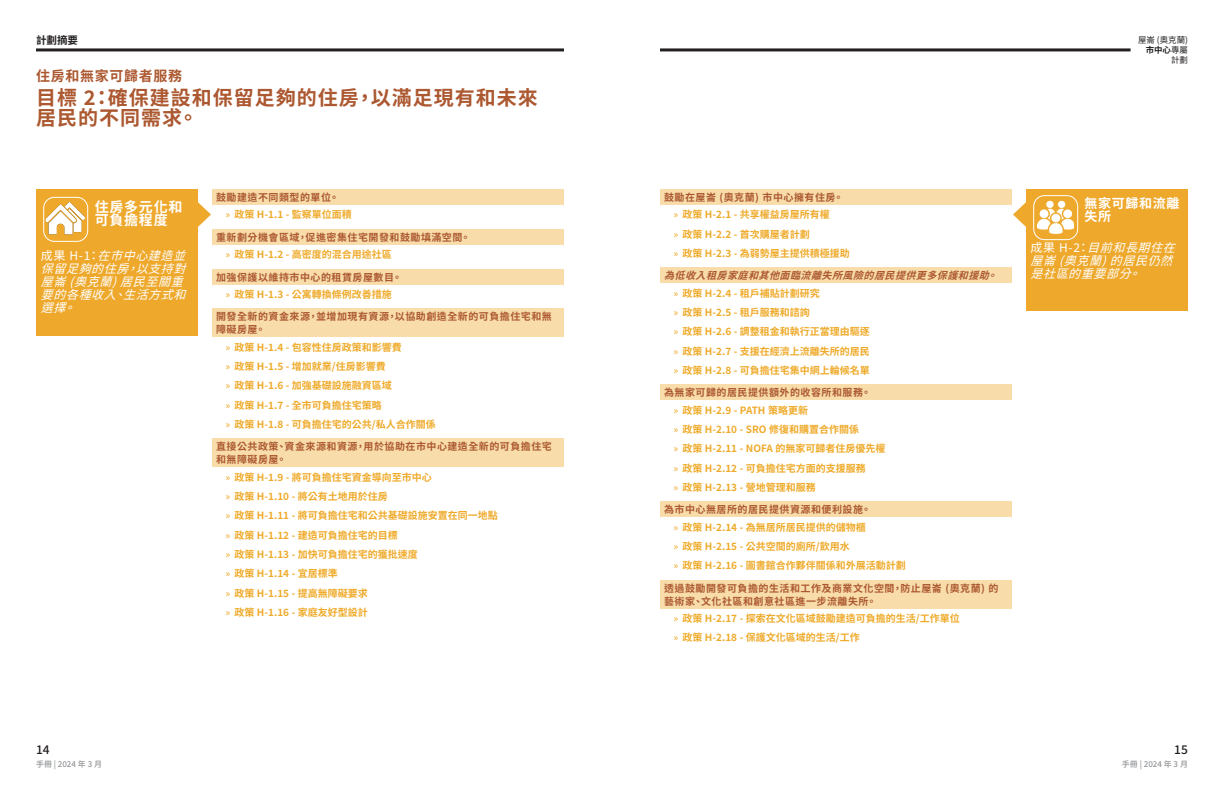
<style>
.page{position:relative;width:1224px;height:792px;background:#fff}
.page>*{position:absolute;margin:0;border:0;box-sizing:border-box;transform-origin:0 0}
.VA_Body_Text{font:700 20px/20px "Noto Sans TC";letter-spacing:.05em;color:#ac5830}
.VA_Body_Text-2{font:700 14px/13px "Noto Sans TC";letter-spacing:.05em;color:#fff}
.VA_Body_Text-3{font:700 14px "Noto Sans TC";letter-spacing:.05em;color:#ac5830}
.VA_Body_Text-4{font:700 13px/13px "Noto Sans TC";letter-spacing:.05em;color:#fff}
.VA_Body_Text-5{font:italic 12px/13px "Noto Sans TC";color:#fff}
.t1{font:500 12px "Noto Sans TC";color:#231f20}
.t2{font:700 10.5px "Noto Sans TC";color:#231f20}
.t3{font:700 10px "Noto Sans TC";color:#efaa2a}
.VA_Body_Text-6{font:700 10px/13px "Noto Sans TC";letter-spacing:.05em;color:#ac5830}
.VA_Body_Text-7{font:italic 700 10px "Noto Sans TC";color:#ac5830}
.t4{font:8.5px/10.1px "Noto Sans TC";color:#231f20;text-align:right}
.t5{font:500 8px "Noto Sans TC";color:#939598}
.s1{font-style:normal}
.s2{font-weight:400}
.s3{font-weight:700}
</style>
<div class="page">
<hr style="left:36px;top:48px;width:528px;height:3px;background:#231f20">
<hr style="left:660px;top:48px;width:471px;height:3px;background:#231f20">
<div style="left:212px;top:189px;width:351px;height:16px;background:#f8ddab"></div>
<div style="left:212px;top:229px;width:351px;height:16px;background:#f8ddab"></div>
<div style="left:212px;top:269px;width:351px;height:16px;background:#f8ddab"></div>
<div style="left:212px;top:308px;width:351px;height:29px;background:#f8ddab"></div>
<div style="left:212px;top:438px;width:351px;height:29px;background:#f8ddab"></div>
<svg style="left:1013px;top:202px;width:13px;height:25px"></svg>
<div style="left:1026px;top:189px;width:162px;height:122px;background:#eea92d"></div>
<div style="left:1033px;top:195px;width:45px;height:45px;border:1px solid #fff;border-radius:11px"></div>
<svg style="left:1038px;top:198px;width:37px;height:38px"></svg>
<svg style="left:198px;top:202px;width:13px;height:25px"></svg>
<div style="left:36px;top:189px;width:162px;height:146px;background:#eea92d"></div>
<img style="left:46px;top:198px;width:39px;height:39px">
<div style="left:43px;top:197px;width:45px;height:45px;border:1px solid #fff;border-radius:11px"></div>
<div style="left:660px;top:189px;width:351px;height:16px;background:#f8ddab"></div>
<div style="left:660px;top:267px;width:351px;height:16px;background:#f8ddab"></div>
<div style="left:660px;top:384px;width:351px;height:16px;background:#f8ddab"></div>
<div style="left:660px;top:501px;width:351px;height:16px;background:#f8ddab"></div>
<div style="left:660px;top:580px;width:351px;height:29px;background:#f8ddab"></div>
<p class="t2" style="left:36px;top:35px;width:43px">計劃摘要</p>
<p class="VA_Body_Text-3" style="left:36px;top:68px;width:148px">住房和無家可歸者服務</p>
<p class="VA_Body_Text" style="left:36px;top:88px;width:503px">目標 2：確保建設和保留足夠的住房，以滿足現有和未來居民的不同需求。</p>
<p class="VA_Body_Text-2" style="left:95px;top:201px;width:89px">住房多元化和可負擔程度</p>
<p class="VA_Body_Text-5" style="left:41px;top:249px;width:155px"><span class="s1">成果 H - 1 ：</span>在市中心建造並保留足夠的住房，以支持對屋崙(奧克蘭)居民至關重要的各種收入、生活方式和選擇。</p>
<p class="VA_Body_Text-6" style="left:216px;top:191px;width:124px">鼓勵建造不同類型的單位。</p>
<p class="t3" style="left:226px;top:209px;width:128px"><span class="s2">»</span> 政策 H-1.1 - 監察單位面積</p>
<p class="VA_Body_Text-6" style="left:216px;top:231px;width:256px">重新劃分機會區域，促進密集住宅開發和鼓勵填滿空間。</p>
<p class="t3" style="left:226px;top:249px;width:168px"><span class="s2">»</span> 政策 H-1.2 - 高密度的混合用途社區</p>
<p class="VA_Body_Text-6" style="left:216px;top:271px;width:187px">加強保護以維持市中心的租賃房屋數目。</p>
<p class="t3" style="left:226px;top:289px;width:168px"><span class="s2">»</span> 政策 H-1.3 - 公寓轉換條例改善措施</p>
<p class="VA_Body_Text-6" style="left:216px;top:310px;width:337px">開發全新的資金來源，並增加現有資源，以協助創造全新的可負擔住宅和無障礙房屋。</p>
<p class="t3" style="left:226px;top:342px;width:178px"><span class="s2">»</span> 政策 H-1.4 - 包容性住房政策和影響費</p>
<p class="t3" style="left:226px;top:361px;width:162px"><span class="s2">»</span> 政策 H-1.5 - 增加就業/住房影響費</p>
<p class="t3" style="left:226px;top:380px;width:168px"><span class="s2">»</span> 政策 H-1.6 - 加強基礎設施融資區域</p>
<p class="t3" style="left:226px;top:399px;width:158px"><span class="s2">»</span> 政策 H-1.7 - 全市可負擔住宅策略</p>
<p class="t3" style="left:226px;top:419px;width:212px"><span class="s2">»</span> 政策 H-1.8 - 可負擔住宅的公共/私人合作關係</p>
<p class="VA_Body_Text-6" style="left:216px;top:440px;width:337px">直接公共政策、資金來源和資源，用於協助在市中心建造全新的可負擔住宅和無障礙房屋。</p>
<p class="t3" style="left:226px;top:471px;width:208px"><span class="s2">»</span> 政策 H-1.9 - 將可負擔住宅資金導向至市中心</p>
<p class="t3" style="left:226px;top:491px;width:164px"><span class="s2">»</span> 政策 H-1.10 - 將公有土地用於住房</p>
<p class="t3" style="left:226px;top:510px;width:274px"><span class="s2">»</span> 政策 H-1.11 - 將可負擔住宅和公共基礎設施安置在同一地點</p>
<p class="t3" style="left:226px;top:529px;width:174px"><span class="s2">»</span> 政策 H-1.12 - 建造可負擔住宅的目標</p>
<p class="t3" style="left:226px;top:549px;width:194px"><span class="s2">»</span> 政策 H-1.13 - 加快可負擔住宅的獲批速度</p>
<p class="t3" style="left:226px;top:568px;width:114px"><span class="s2">»</span> 政策 H-1.14 - 宜居標準</p>
<p class="t3" style="left:226px;top:587px;width:144px"><span class="s2">»</span> 政策 H-1.15 - 提高無障礙要求</p>
<p class="t3" style="left:226px;top:607px;width:144px"><span class="s2">»</span> 政策 H-1.16 - 家庭友好型設計</p>
<p class="t4" style="left:1138px;top:35px;width:51px">屋崙 (奧克蘭)<span class="s3">市中心</span>專屬計劃</p>
<p class="VA_Body_Text-6" style="left:664px;top:191px;width:181px">鼓勵在屋崙 (奧克蘭) 市中心擁有住房。</p>
<p class="t3" style="left:674px;top:209px;width:158px"><span class="s2">»</span> 政策 H-2.1 - 共享權益房屋所有權</p>
<p class="t3" style="left:674px;top:228px;width:138px"><span class="s2">»</span> 政策 H-2.2 - 首次購屋者計劃</p>
<p class="t3" style="left:674px;top:248px;width:178px"><span class="s2">»</span> 政策 H-2.3 - 為弱勢屋主提供積極援助</p>
<p class="VA_Body_Text-7" style="left:664px;top:270px;width:342px">為低收入租房家庭和其他面臨流離失所風險的居民提供更多保護和援助。</p>
<p class="t3" style="left:674px;top:288px;width:148px"><span class="s2">»</span> 政策 H-2.4 - 租戶補貼計劃研究</p>
<p class="t3" style="left:674px;top:307px;width:138px"><span class="s2">»</span> 政策 H-2.5 - 租戶服務和諮詢</p>
<p class="t3" style="left:674px;top:326px;width:198px"><span class="s2">»</span> 政策 H-2.6 - 調整租金和執行正當理由驅逐</p>
<p class="t3" style="left:674px;top:345px;width:198px"><span class="s2">»</span> 政策 H-2.7 - 支援在經濟上流離失所的居民</p>
<p class="t3" style="left:674px;top:365px;width:198px"><span class="s2">»</span> 政策 H-2.8 - 可負擔住宅集中網上輪候名單</p>
<p class="VA_Body_Text-6" style="left:664px;top:386px;width:208px">為無家可歸的居民提供額外的收容所和服務。</p>
<p class="t3" style="left:674px;top:405px;width:136px"><span class="s2">»</span> 政策 H-2.9 - PATH 策略更新</p>
<p class="t3" style="left:674px;top:424px;width:187px"><span class="s2">»</span> 政策 H-2.10 - SRO 修復和購置合作關係</p>
<p class="t3" style="left:674px;top:443px;width:213px"><span class="s2">»</span> 政策 H-2.11 - NOFA 的無家可歸者住房優先權</p>
<p class="t3" style="left:674px;top:462px;width:194px"><span class="s2">»</span> 政策 H-2.12 - 可負擔住宅方面的支援服務</p>
<p class="t3" style="left:674px;top:482px;width:144px"><span class="s2">»</span> 政策 H-2.13 - 營地管理和服務</p>
<p class="VA_Body_Text-6" style="left:664px;top:503px;width:208px">為市中心無居所的居民提供資源和便利設施。</p>
<p class="t3" style="left:674px;top:522px;width:194px"><span class="s2">»</span> 政策 H-2.14 - 為無居所居民提供的儲物櫃</p>
<p class="t3" style="left:674px;top:541px;width:178px"><span class="s2">»</span> 政策 H-2.15 - 公共空間的廁所/飲用水</p>
<p class="t3" style="left:674px;top:560px;width:234px"><span class="s2">»</span> 政策 H-2.16 - 圖書館合作夥伴關係和外展活動計劃</p>
<p class="VA_Body_Text-6" style="left:664px;top:582px;width:336px">透過鼓勵開發可負擔的生活和工作及商業文化空間，防止屋崙 (奧克蘭) 的藝術家、文化社區和創意社區進一步流離失所。</p>
<p class="t3" style="left:674px;top:613px;width:288px"><span class="s2">»</span> 政策 H-2.17 - 探索在文化區域鼓勵建造可負擔的生活/工作單位</p>
<p class="t3" style="left:674px;top:632px;width:188px"><span class="s2">»</span> 政策 H-2.18 - 保護文化區域的生活/工作</p>
<p class="VA_Body_Text-4" style="left:1084px;top:197px;width:96px">無家可歸和流離失所</p>
<p class="VA_Body_Text-5" style="left:1030px;top:242px;width:155px"><span class="s1">成果 H - 2 ：</span>目前和長期住在屋崙(奧克蘭)的居民仍然是社區的重要部分。</p>
<p class="t1" style="left:36px;top:743px;width:15px">14</p>
<p class="t1" style="left:1174px;top:743px;width:15px">15</p>
<p class="t5" style="left:36px;top:759px;width:68px">手冊 | 2024 年 3 月</p>
<p class="t5" style="left:1122px;top:759px;width:68px">手冊 | 2024 年 3 月</p>
</div>
